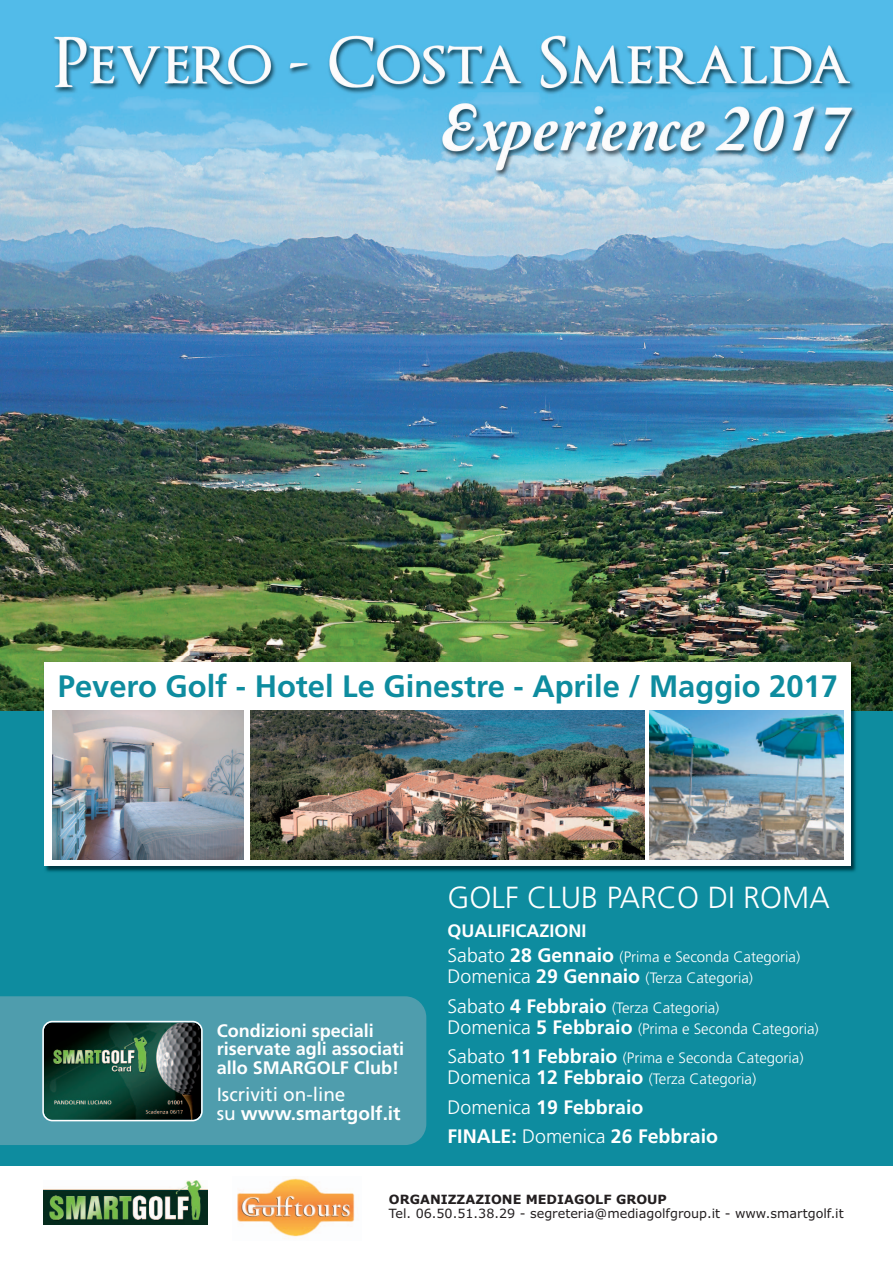
<style>
.page{position:relative;width:893px;height:1263px;background:#fff}
.page>*{position:absolute;margin:0;border:0;box-sizing:border-box;transform-origin:0 0}
.t1{font:700 30.9px "Frutiger";color:#0e8c9f}
.t2{font:300 30.45px "Frutiger";color:#fff}
.t3{font:700 19.5px/29.5px "Frutiger";color:#fff}
.t4{font:19.05px/19.5px "Frutiger";color:#fff}
.t5{font:700 18px/18.6px "Frutiger";color:#fff}
.t6{font:300 15px/21px "Frutiger";color:#fff}
.t7{font:12.75px "Verdana";color:#231f20}
.t8{font:700 12.75px "Verdana";color:#231f20}
.s1{font-weight:700}
.s2{font-size:19.5px}
.s3{font-weight:700;font-size:19.5px}
.s4{font-weight:300}
</style>
<div class="page">
<div style="left:0;top:709px;width:892px;height:457px;background:#0e8c9f"></div>
<div style="left:0;top:996px;width:426px;height:149px;background:#4f9dad"></div>
<img style="left:0;top:0;width:892px;height:710px">
<img style="left:39px;top:656px;width:824px;height:216px">
<div style="left:45px;top:662px;width:806px;height:204px;background:#fff"></div>
<img style="left:42px;top:1021px;width:161px;height:100px">
<img style="left:43px;top:1181px;width:164px;height:44px">
<img style="left:237px;top:1178px;width:118px;height:59px">
<img style="left:52px;top:710px;width:191px;height:149px">
<img style="left:250px;top:710px;width:395px;height:149px">
<img style="left:649px;top:710px;width:194px;height:149px">
<h1 class="t1" style="left:58px;top:674px;width:782px">Pevero Golf - Hotel Le Ginestre - Aprile / Maggio 2017</h1>
<p class="t5" style="left:217px;top:1022px;width:189px">Condizioni speciali riservate agli associati allo SMARGOLF Club!</p>
<p class="t4" style="left:217px;top:1086px;width:185px">Iscriviti on-line<br>su <span class="s1">www.smartgolf.it</span></p>
<h2 class="t2" style="left:447px;top:885px;width:384px">GOLF CLUB PARCO DI ROMA</h2>
<p class="t5" style="left:447px;top:923px;width:140px">QUALIFICAZIONI</p>
<p class="t6" style="left:447px;top:948px;width:354px"><span class="s2">Sabato</span> <span class="s3">28 Gennaio</span> (Prima e Seconda Categoria)<br><span class="s2">Domenica</span> <span class="s3">29 Gennaio</span> (Terza Categoria)</p>
<p class="t6" style="left:447px;top:998px;width:373px"><span class="s2">Sabato</span> <span class="s3">4 Febbraio</span> (Terza Categoria)<br><span class="s2">Domenica</span> <span class="s3">5 Febbraio</span> (Prima e Seconda Categoria)</p>
<p class="t6" style="left:447px;top:1049px;width:357px"><span class="s2">Sabato</span> <span class="s3">11 Febbraio</span> (Prima e Seconda Categoria)<br><span class="s2">Domenica</span> <span class="s3">12 Febbraio</span> (Terza Categoria)</p>
<h3 class="t3" style="left:447px;top:1094px;width:272px"><span class="s4">Domenica</span> 19 Febbraio<br>FINALE: <span class="s4">Domenica</span> 26 Febbraio</h3>
<p class="t8" style="left:389px;top:1192px;width:279px">ORGANIZZAZIONE MEDIAGOLF GROUP</p>
<p class="t7" style="left:389px;top:1208px;width:456px">Tel. 06.50.51.38.29 - segreteria@mediagolfgroup.it - www.smartgolf.it</p>
</div>
